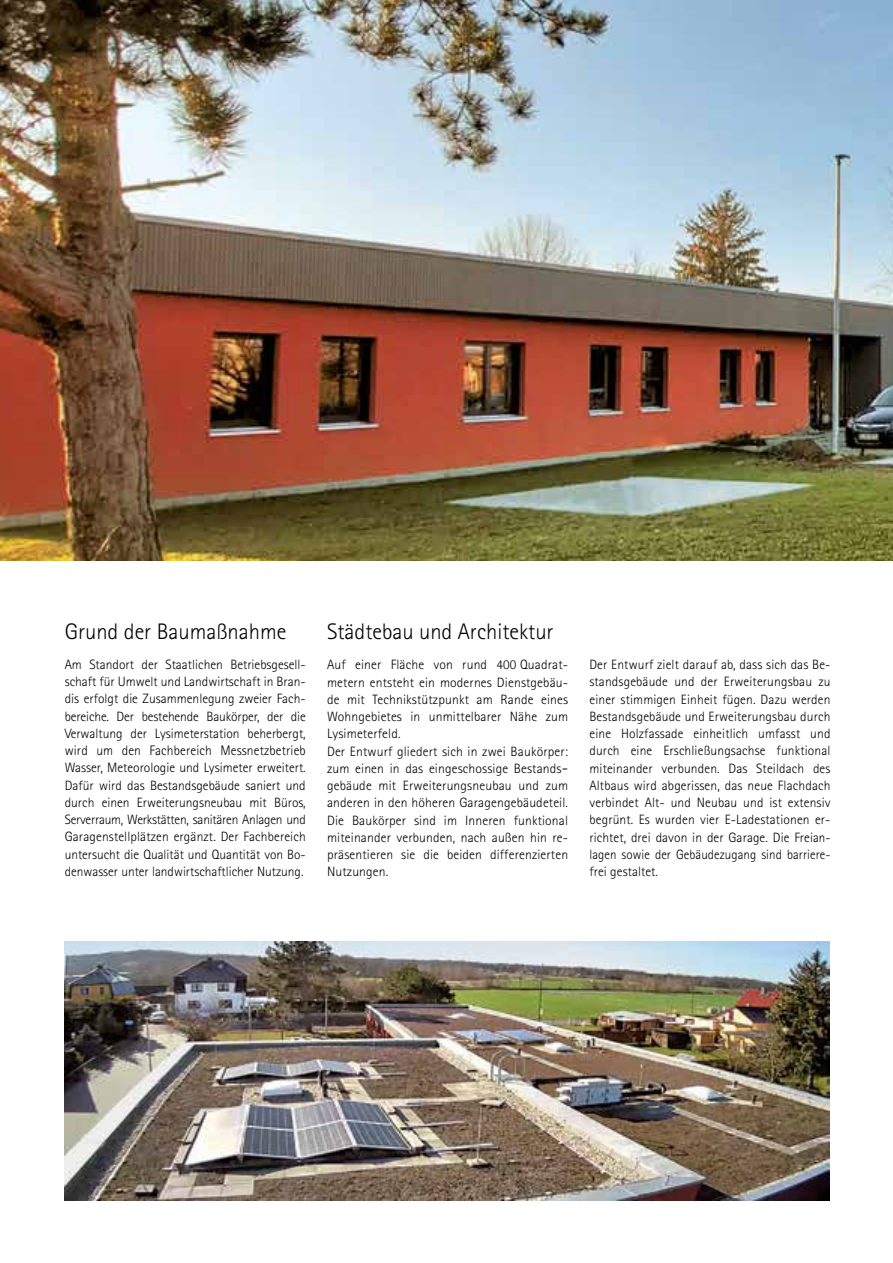
<style>
.page{position:relative;width:893px;height:1263px;background:#fff}
.page>*{position:absolute;margin:0;border:0;box-sizing:border-box;transform-origin:0 0}
.t1{font:300 22.5px "Rotis Sans Serif";color:#000}
.t2{font:300 16.5px "Rotis Sans Serif";color:#000}
.t3{font:300 13.8px "Rotis Sans Serif";letter-spacing:.01em;color:#000}
.t4{font:300 13.5px/17.2px "Rotis Sans Serif";letter-spacing:.01em;color:#000;text-align:justify}
</style>
<div class="page">
<img style="left:0;top:0;width:893px;height:560px">
<img style="left:65px;top:941px;width:764px;height:259px">
<h1 class="t1" style="left:65px;top:618px;width:223px">Grund der Baumaßnahme</h1>
<p class="t4" style="left:65px;top:656px;width:243px">Am Standort der Staatlichen Betriebsgesell&shy;schaft für Umwelt und Landwirtschaft in Bran&shy;dis erfolgt die Zusammenlegung zweier Fach&shy;bereiche. Der bestehende Baukörper, der die Verwaltung der Lysimeterstation beherbergt,</p>
<p class="t3" style="left:65px;top:743px;width:243px">wird um den Fachbereich Messnetzbetrieb</p>
<p class="t4" style="left:65px;top:759px;width:243px">Wasser, Meteorologie und Lysimeter erweitert.<br>Dafür wird das Bestandsgebäude saniert und durch einen Erweiterungsneubau mit Büros, Serverraum, Werkstätten, sanitären Anlagen und Garagenstellplätzen ergänzt. Der Fachbereich untersucht die Qualität und Quantität von Bo&shy;denwasser unter landwirtschaftlicher Nutzung.</p>
<h1 class="t1" style="left:327px;top:619px;width:228px">Städtebau und Architektur</h1>
<p class="t4" style="left:327px;top:656px;width:243px">Auf einer Fläche von rund 400 Quadrat&shy;metern entsteht ein modernes Dienstgebäu&shy;de mit Technikstützpunkt am Rande eines Wohngebietes in unmittelbarer Nähe zum Lysimeterfeld.</p>
<p class="t4" style="left:327px;top:742px;width:243px;text-align:left">Der Entwurf gliedert sich in zwei Baukörper: zum einen in das eingeschossige Bestands gebäude mit Erweiterungsneubau und zum anderen in den höheren Garagengebäudeteil.<br>Die Baukörper sind im Inneren funktional miteinander verbunden, nach außen hin re&shy;präsentieren sie die beiden differenzierten Nutzungen.</p>
<p class="t2" style="left:562px;top:758px;width:8px">-</p>
<p class="t4" style="left:589px;top:656px;width:243px">Der Entwurf zielt darauf ab, dass sich das Be&shy;standsgebäude und der Erweiterungsbau zu einer stimmigen Einheit fügen. Dazu werden Bestandsgebäude und Erweiterungsbau durch eine Holzfassade einheitlich umfasst und durch eine Erschließungsachse funktional miteinander verbunden. Das Steildach des Altbaus wird abgerissen, das neue Flachdach verbindet Alt- und Neubau und ist extensiv begrünt. Es wurden vier E-Ladestationen er&shy;richtet, drei davon in der Garage. Die Freian&shy;lagen sowie der Gebäudezugang sind barriere&shy;frei gestaltet.</p>
</div>
